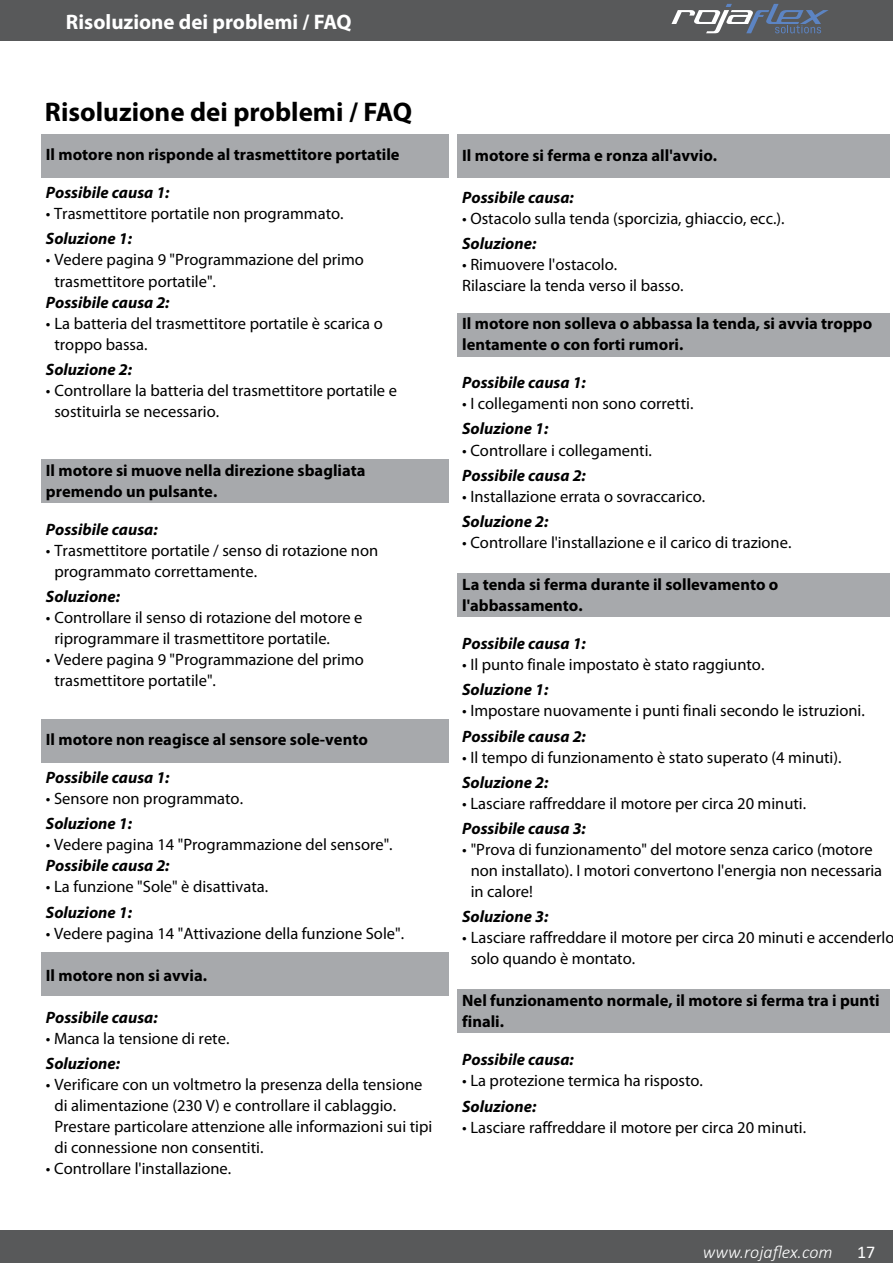
<style>
.page{position:relative;width:893px;height:1263px;background:#fff}
.page>*{position:absolute;margin:0;border:0;box-sizing:border-box;transform-origin:0 0}
.t1{font:700 27px "Myriad Pro";color:#000}
.t2{font:700 21px "Myriad Pro";color:#fff}
.t3{font:italic 300 18px "Calibri";color:#fff}
.t4{font:18px "Calibri";color:#fff}
.t5{font:16.5px/21px "Myriad Pro";color:#000}
.t6{font:700 16.5px/21px "Myriad Pro";color:#000}
.t7{font:italic 700 16.5px "Myriad Pro";color:#000}
</style>
<div class="page">
<div style="left:0;top:0;width:893px;height:41px;background:#58595a"></div>
<div style="left:0;top:1230px;width:893px;height:33px;background:#58595a"></div>
<svg style="left:671px;top:4px;width:158px;height:29px"></svg>
<div style="left:457px;top:990px;width:432px;height:43px;background:#a7a9ac"></div>
<div style="left:457px;top:573px;width:432px;height:43px;background:#a7a9ac"></div>
<div style="left:457px;top:313px;width:432px;height:43px;background:#a7a9ac"></div>
<div style="left:41px;top:953px;width:408px;height:43px;background:#a7a9ac"></div>
<div style="left:41px;top:719px;width:408px;height:43px;background:#a7a9ac"></div>
<div style="left:41px;top:459px;width:408px;height:43px;background:#a7a9ac"></div>
<div style="left:457px;top:134px;width:432px;height:43px;background:#a7a9ac"></div>
<div style="left:41px;top:134px;width:408px;height:43px;background:#a7a9ac"></div>
<p class="t2" style="left:66px;top:10px;width:287px">Risoluzione dei problemi / FAQ</p>
<h1 class="t1" style="left:45px;top:96px;width:369px">Risoluzione dei problemi / FAQ</h1>
<p class="t6" style="left:46px;top:144px;width:355px">Il motore non risponde al trasmettitore portatile</p>
<p class="t7" style="left:46px;top:184px;width:125px">Possibile causa 1:</p>
<p class="t5" style="left:46px;top:204px;width:299px">• Trasmettitore portatile non programmato.</p>
<p class="t7" style="left:46px;top:230px;width:88px">Soluzione 1:</p>
<p class="t5" style="left:54px;top:250px;width:311px;text-indent:-8px">• Vedere pagina 9 "Programmazione del primo trasmettitore portatile".</p>
<p class="t7" style="left:46px;top:293px;width:125px">Possibile causa 2:</p>
<p class="t5" style="left:54px;top:313px;width:330px;text-indent:-8px">• La batteria del trasmettitore portatile è scarica o troppo bassa.</p>
<p class="t7" style="left:46px;top:360px;width:88px">Soluzione 2:</p>
<p class="t5" style="left:54px;top:380px;width:344px;text-indent:-8px">• Controllare la batteria del trasmettitore portatile e sostituirla se necessario.</p>
<p class="t6" style="left:46px;top:460px;width:321px">Il motore si muove nella direzione sbagliata premendo un pulsante.</p>
<p class="t7" style="left:46px;top:520px;width:113px">Possibile causa:</p>
<p class="t5" style="left:54px;top:540px;width:325px;text-indent:-8px">• Trasmettitore portatile / senso di rotazione non programmato correttamente.</p>
<p class="t7" style="left:46px;top:587px;width:76px">Soluzione:</p>
<p class="t5" style="left:54px;top:607px;width:310px;text-indent:-8px">• Controllare il senso di rotazione del motore e riprogrammare il trasmettitore portatile.</p>
<p class="t5" style="left:54px;top:649px;width:311px;text-indent:-8px">• Vedere pagina 9 "Programmazione del primo trasmettitore portatile".</p>
<p class="t6" style="left:46px;top:729px;width:323px">Il motore non reagisce al sensore sole-vento</p>
<p class="t7" style="left:46px;top:768px;width:125px">Possibile causa 1:</p>
<p class="t5" style="left:46px;top:788px;width:199px">• Sensore non programmato.</p>
<p class="t7" style="left:46px;top:815px;width:88px">Soluzione 1:</p>
<p class="t5" style="left:46px;top:835px;width:348px">• Vedere pagina 14 "Programmazione del sensore".</p>
<p class="t7" style="left:46px;top:857px;width:125px">Possibile causa 2:</p>
<p class="t5" style="left:46px;top:877px;width:224px">• La funzione "Sole" è disattivata.</p>
<p class="t7" style="left:46px;top:903px;width:88px">Soluzione 1:</p>
<p class="t5" style="left:46px;top:923px;width:360px">• Vedere pagina 14 "Attivazione della funzione Sole".</p>
<p class="t6" style="left:46px;top:965px;width:163px">Il motore non si avvia.</p>
<p class="t7" style="left:46px;top:1008px;width:113px">Possibile causa:</p>
<p class="t5" style="left:46px;top:1028px;width:185px">• Manca la tensione di rete.</p>
<p class="t7" style="left:46px;top:1054px;width:76px">Soluzione:</p>
<p class="t5" style="left:54px;top:1074px;width:379px;text-indent:-8px">• Verificare con un voltmetro la presenza della tensione di alimentazione (230 V) e controllare il cablaggio.<br>Prestare particolare attenzione alle informazioni sui tipi di connessione non consentiti.</p>
<p class="t5" style="left:46px;top:1158px;width:187px">• Controllare l'installazione.</p>
<p class="t6" style="left:462px;top:145px;width:257px">Il motore si ferma e ronza all'avvio.</p>
<p class="t7" style="left:462px;top:188px;width:113px">Possibile causa:</p>
<p class="t5" style="left:462px;top:208px;width:324px">• Ostacolo sulla tenda (sporcizia, ghiaccio, ecc.).</p>
<p class="t7" style="left:462px;top:234px;width:76px">Soluzione:</p>
<p class="t5" style="left:462px;top:254px;width:223px">• Rimuovere l'ostacolo.<br>Rilasciare la tenda verso il basso.</p>
<p class="t6" style="left:462px;top:313px;width:412px">Il motore non solleva o abbassa la tenda, si avvia troppo lentamente o con forti rumori.</p>
<p class="t7" style="left:462px;top:374px;width:125px">Possibile causa 1:</p>
<p class="t5" style="left:462px;top:393px;width:233px">• I collegamenti non sono corretti.</p>
<p class="t7" style="left:462px;top:420px;width:88px">Soluzione 1:</p>
<p class="t5" style="left:462px;top:440px;width:191px">• Controllare i collegamenti.</p>
<p class="t7" style="left:462px;top:466px;width:125px">Possibile causa 2:</p>
<p class="t5" style="left:462px;top:486px;width:245px">• Installazione errata o sovraccarico.</p>
<p class="t7" style="left:462px;top:512px;width:88px">Soluzione 2:</p>
<p class="t5" style="left:462px;top:532px;width:331px">• Controllare l'installazione e il carico di trazione.</p>
<p class="t6" style="left:462px;top:574px;width:318px">La tenda si ferma durante il sollevamento o l'abbassamento.</p>
<p class="t7" style="left:462px;top:634px;width:125px">Possibile causa 1:</p>
<p class="t5" style="left:462px;top:654px;width:304px">• Il punto finale impostato è stato raggiunto.</p>
<p class="t7" style="left:462px;top:681px;width:88px">Soluzione 1:</p>
<p class="t5" style="left:462px;top:701px;width:404px">• Impostare nuovamente i punti finali secondo le istruzioni.</p>
<p class="t7" style="left:462px;top:727px;width:125px">Possibile causa 2:</p>
<p class="t5" style="left:462px;top:747px;width:381px">• Il tempo di funzionamento è stato superato (4 minuti).</p>
<p class="t7" style="left:462px;top:773px;width:88px">Soluzione 2:</p>
<p class="t5" style="left:462px;top:793px;width:345px">• Lasciare raffreddare il motore per circa 20 minuti.</p>
<p class="t7" style="left:462px;top:819px;width:125px">Possibile causa 3:</p>
<p class="t5" style="left:471px;top:839px;width:413px;text-indent:-8px">• "Prova di funzionamento" del motore senza carico (motore non installato). I motori convertono l'energia non necessaria in calore!</p>
<p class="t7" style="left:462px;top:908px;width:88px">Soluzione 3:</p>
<p class="t5" style="left:471px;top:927px;width:425px;text-indent:-9px">• Lasciare raffreddare il motore per circa 20 minuti e accenderlo solo quando è montato.</p>
<p class="t6" style="left:462px;top:990px;width:419px">Nel funzionamento normale, il motore si ferma tra i punti finali.</p>
<p class="t7" style="left:462px;top:1050px;width:113px">Possibile causa:</p>
<p class="t5" style="left:462px;top:1070px;width:242px">• La protezione termica ha risposto.</p>
<p class="t7" style="left:462px;top:1097px;width:76px">Soluzione:</p>
<p class="t5" style="left:462px;top:1117px;width:345px">• Lasciare raffreddare il motore per circa 20 minuti.</p>
<p class="t3" style="left:703px;top:1241px;width:131px">www.rojaflex.com</p>
<p class="t4" style="left:857px;top:1239px;width:20px">17</p>
</div>
